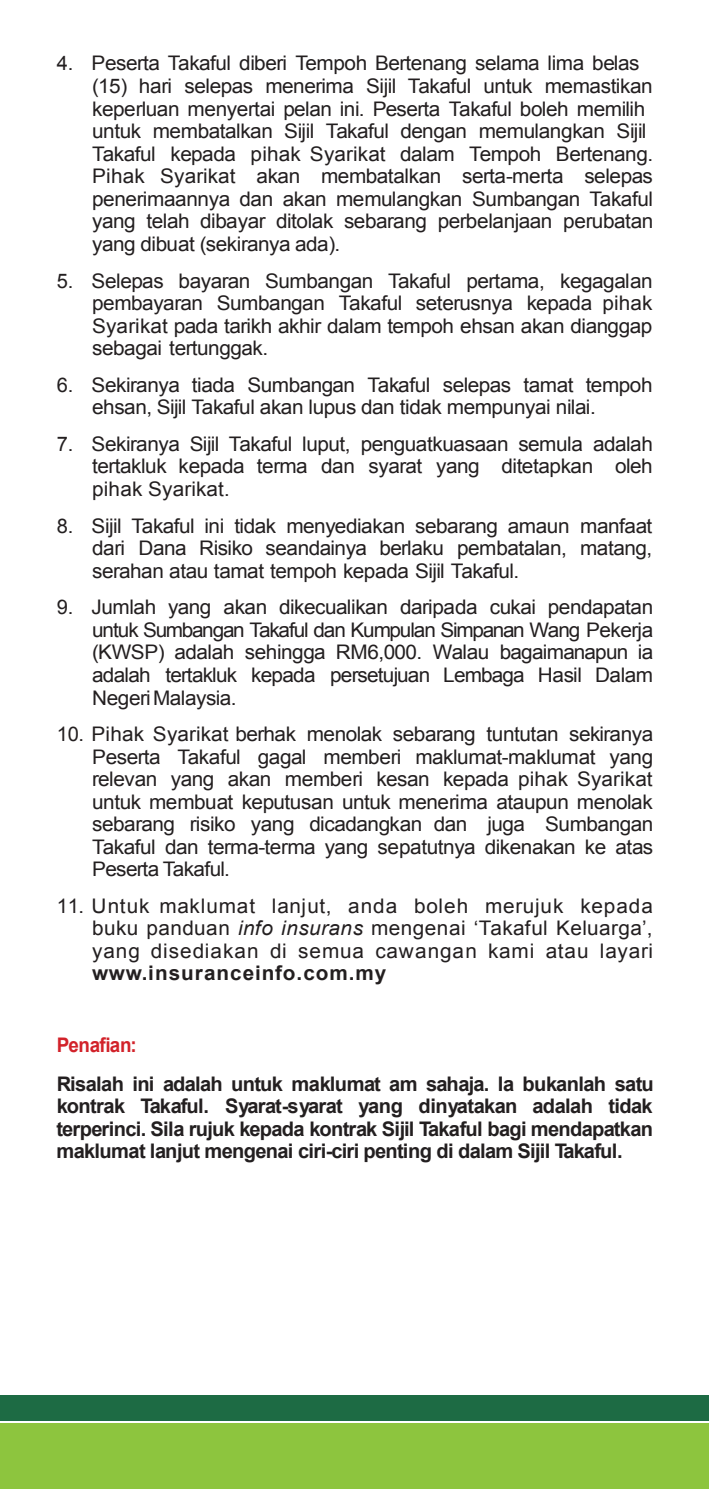
<style>
.page{position:relative;width:709px;height:1493px;background:#fff}
.page>*{position:absolute;margin:0;border:0;box-sizing:border-box;transform-origin:0 0}
.t1{font:20px/22.5px "Arial";letter-spacing:-.02em;color:#231f20;text-align:justify}
.t2{font:700 20px/22.5px "Arial";letter-spacing:-.03em;color:#231f20;text-align:justify}
.t3{font:700 20px "Arial";letter-spacing:.04em;color:#231f20}
.t4{font:700 20px "Arial";letter-spacing:-.02em;color:#d2222a;scale:.94 1}
.s1{font-style:italic}
</style>
<div class="page">
<div style="left:0;top:1396px;width:709px;height:25px;background:#1d6b44"></div>
<div style="left:0;top:1423px;width:709px;height:65px;background:#8dc53e"></div>
<p class="t1" style="left:92px;top:52px;width:563px;text-align:left;text-indent:-35px">4. Peserta Takaful diberi Tempoh Bertenang selama lima belas (15) hari selepas menerima Sijil Takaful untuk memastikan keperluan menyertai pelan ini. Peserta Takaful boleh memilih untuk membatalkan Sijil Takaful dengan memulangkan Sijil Takaful kepada pihak Syarikat dalam Tempoh Bertenang.<br>Pihak Syarikat akan membatalkan serta-merta selepas penerimaannya dan akan memulangkan Sumbangan Takaful yang telah dibayar ditolak sebarang perbelanjaan perubatan yang dibuat (sekiranya ada).</p>
<p class="t1" style="left:92px;top:269px;width:562px;text-indent:-35px">5. Selepas bayaran Sumbangan Takaful pertama, kegagalan pembayaran Sumbangan Takaful seterusnya kepada pihak Syarikat pada tarikh akhir dalam tempoh ehsan akan dianggap sebagai tertunggak.</p>
<p class="t1" style="left:92px;top:373px;width:562px;text-indent:-35px">6. Sekiranya tiada Sumbangan Takaful selepas tamat tempoh ehsan, Sijil Takaful akan lupus dan tidak mempunyai nilai.</p>
<p class="t1" style="left:92px;top:433px;width:562px;text-indent:-35px">7. Sekiranya Sijil Takaful luput, penguatkuasaan semula adalah tertakluk kepada terma dan syarat yang ditetapkan oleh pihak Syarikat.</p>
<p class="t1" style="left:92px;top:515px;width:562px;text-indent:-35px">8. Sijil Takaful ini tidak menyediakan sebarang amaun manfaat dari Dana Risiko seandainya berlaku pembatalan, matang, serahan atau tamat tempoh kepada Sijil Takaful.</p>
<p class="t1" style="left:92px;top:596px;width:563px;text-indent:-35px">9. Jumlah yang akan dikecualikan daripada cukai pendapatan untuk Sumbangan Takaful dan Kumpulan Simpanan Wang Pekerja (KWSP) adalah sehingga RM6,000. Walau bagaimanapun ia adalah tertakluk kepada persetujuan Lembaga Hasil Dalam NegeriMalaysia.</p>
<p class="t1" style="left:92px;top:723px;width:563px;text-indent:-35px">10. Pihak Syarikat berhak menolak sebarang tuntutan sekiranya Peserta Takaful gagal memberi maklumat-maklumat yang relevan yang akan memberi kesan kepada pihak Syarikat untuk membuat keputusan untuk menerima ataupun menolak sebarang risiko yang dicadangkan dan juga Sumbangan Takaful dan terma-terma yang sepatutnya dikenakan ke atas Peserta Takaful.</p>
<p class="t1" style="left:92px;top:894px;width:562px;text-indent:-35px">11. Untuk maklumat lanjut, anda boleh merujuk kepada buku panduan <span class="s1">info insurans</span> mengenai ‘Takaful Keluarga’, yang disediakan di semua cawangan kami atau layari</p>
<p class="t3" style="left:92px;top:960px;width:296px">www.insuranceinfo.com.my</p>
<p class="t4" style="left:57px;top:1032px;width:87px">Penafian:</p>
<p class="t2" style="left:57px;top:1073px;width:599px">Risalah ini adalah untuk maklumat am sahaja. Ia bukanlah satu kontrak Takaful. Syarat-syarat yang dinyatakan adalah tidak terperinci. Sila rujuk kepada kontrak Sijil Takaful bagi mendapatkan maklumat lanjut mengenai ciri-ciri penting di dalam Sijil Takaful.</p>
</div>
